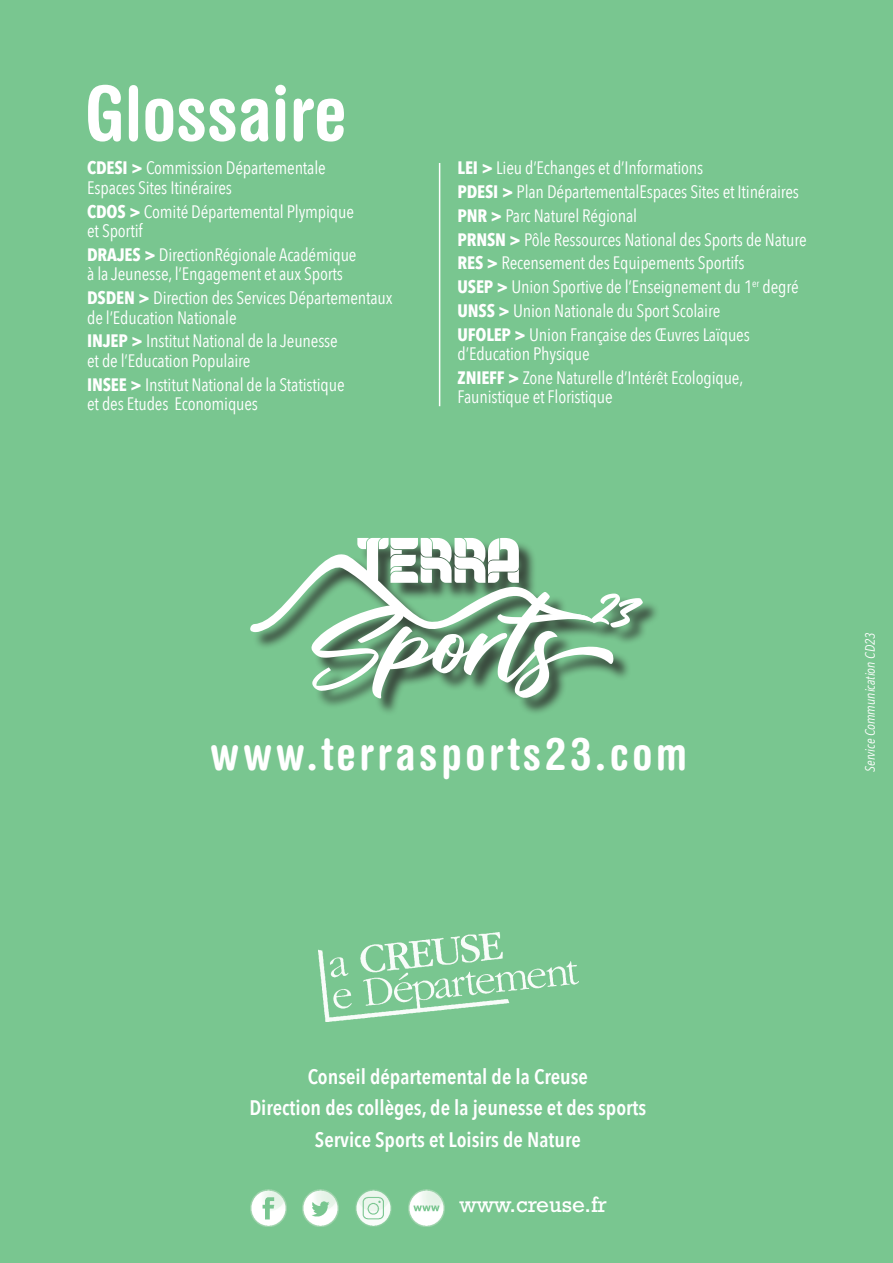
<style>
.page{position:relative;width:893px;height:1263px;background:#79c690}
.page>*{position:absolute;margin:0;border:0;box-sizing:border-box;transform-origin:0 0}
.t1{font:700 condensed 75.75px "Helvetica Rounded LT Std";color:#fff}
.t2{font:700 condensed 45px "Helvetica Rounded LT Std";letter-spacing:.08em;color:#fff}
.t3{font:22.5px "Rockwell Std";color:#fff}
.t4{font:600 21px/31.5px "Avenir Next Condensed";color:#fff;text-align:center}
.t5{font:18px/23.7px "Avenir Next Condensed";letter-spacing:-.01em;color:#fff}
.t6{font:italic 13.5px "Avenir Next Condensed";color:#fff}
.s1{font-weight:700}
</style>
<div class="page">
<img style="left:355px;top:1190px;width:37px;height:36px">
<img style="left:250px;top:1190px;width:36px;height:36px">
<img style="left:302px;top:1190px;width:37px;height:36px">
<img style="left:408px;top:1190px;width:36px;height:36px">
<img style="left:319px;top:932px;width:259px;height:89px">
<hr style="left:439px;top:163px;width:1px;height:243px;background:#fff">
<div style="left:253px;top:541px;width:408px;height:175px;background:#231f20;opacity:.75"></div>
<svg style="left:250px;top:538px;width:393px;height:160px"></svg>
<h1 class="t1" style="left:85px;top:67px;width:263px">Glossaire</h1>
<p class="t5" style="left:87px;top:157px;width:240px;line-height:19.5px"><span class="s1">CDESI &gt;</span> Commission Départementale<br>Espaces Sites Itinéraires</p>
<p class="t5" style="left:87px;top:201px;width:268px;line-height:19.5px"><span class="s1">CDOS &gt;</span> Comité Départemental Plympique et Sportif</p>
<p class="t5" style="left:87px;top:244px;width:271px;line-height:19.5px"><span class="s1">DRAJES &gt;</span> DirectionRégionale Académique à la Jeunesse, l’Engagement et aux Sports</p>
<p class="t5" style="left:87px;top:287px;width:307px;line-height:19.5px"><span class="s1">DSDEN &gt;</span> Direction des Services Départementaux de l’Education Nationale</p>
<p class="t5" style="left:87px;top:330px;width:252px;line-height:19.5px"><span class="s1">INJEP &gt;</span> Institut National de la Jeunesse et de l’Education Populaire</p>
<p class="t5" style="left:87px;top:374px;width:259px;line-height:19.5px"><span class="s1">INSEE &gt;</span> Institut National de la Statistique et des Etudes Economiques</p>
<p class="t5" style="left:458px;top:155px;width:351px"><span class="s1">LEI &gt;</span> Lieu d’Echanges et d’Informations<br><span class="s1">PDESI &gt;</span> Plan DépartementalEspaces Sites et Itinéraires <span class="s1">PNR &gt;</span> Parc Naturel Régional<br><span class="s1">PRNSN &gt;</span> Pôle Ressources National des Sports de Nature <span class="s1">RES &gt;</span> Recensement des Equipements Sportifs<br><span class="s1">USEP &gt;</span> Union Sportive de l’Enseignement du 1<sup>er</sup> degré <span class="s1">UNSS &gt;</span> Union Nationale du Sport Scolaire<br><span class="s1">UFOLEP &gt;</span> Union Française des œuvres Laïques</p>
<p class="t5" style="left:458px;top:341px;width:287px">d’Education Physique<br><span class="s1">ZNIEFF &gt;</span> Zone Naturelle d’Intérêt Ecologique,</p>
<p class="t5" style="left:458px;top:384px;width:157px">Faunistique et Floristique</p>
<h2 class="t2" style="left:210px;top:727px;width:478px">www.terrasports23.com</h2>
<p class="t6" style="left:862px;top:772px;width:141px;rotate:-90deg">Service Communication CD23</p>
<p class="t4" style="left:249px;top:1060px;width:398px">Conseil départemental de la Creuse<br>Direction des collèges, de la jeunesse et des sports<br>Service Sports et Loisirs de Nature</p>
<p class="t3" style="left:459px;top:1191px;width:149px">www.creuse.fr</p>
</div>
